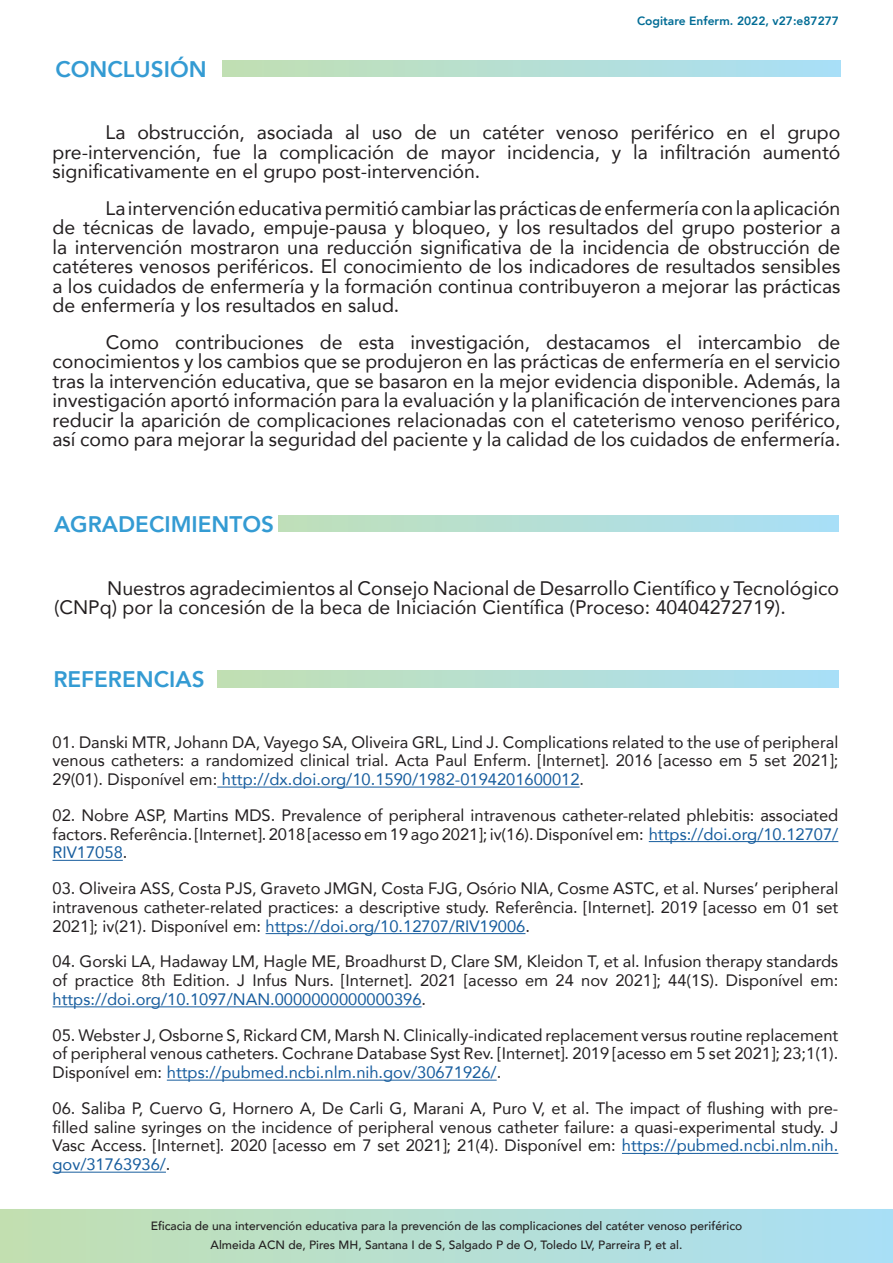
<style>
.page{position:relative;width:893px;height:1263px;background:#fff}
.page>*{position:absolute;margin:0;border:0;box-sizing:border-box;transform-origin:0 0}
.t1{font:800 22.5px "Avenir";color:#349bd3}
.t2{font:19.5px/19.5px "Avenir";color:#231f20;text-align:justify}
.TEXTO{font:16.5px/18.8px "Avenir";color:#231f20;text-align:justify}
.t3{font:500 12px/18.6px "Avenir";color:#231f20;text-align:center}
.t4{font:800 12px "Avenir";color:#006c95}
.s1{color:#175d9e}
</style>
<div class="page">
<svg style="left:0;top:1209px;width:893px;height:54px;background:#b6dfd2"></svg>
<div style="left:222px;top:60px;width:618px;height:17px;background:linear-gradient(to right,#c2dfb2,#a9dff7)"></div>
<div style="left:279px;top:515px;width:560px;height:17px;background:linear-gradient(to right,#c0e0b8,#a9dff7)"></div>
<div style="left:217px;top:671px;width:621px;height:16px;background:linear-gradient(to right,#c2dfb1,#a9dff7)"></div>
<hr style="left:217px;top:787px;width:363px;height:1px;background:#175d9e">
<hr style="left:649px;top:841px;width:189px;height:1px;background:#175d9e">
<hr style="left:53px;top:860px;width:70px;height:1px;background:#175d9e">
<hr style="left:266px;top:933px;width:259px;height:1px;background:#175d9e">
<hr style="left:53px;top:1006px;width:369px;height:1px;background:#175d9e">
<hr style="left:167px;top:1080px;width:330px;height:1px;background:#175d9e">
<hr style="left:622px;top:1153px;width:216px;height:1px;background:#175d9e">
<hr style="left:53px;top:1172px;width:113px;height:1px;background:#175d9e">
<p class="t1" style="left:55px;top:48px;width:153px">CONCLUSIÓN</p>
<p class="t4" style="left:637px;top:10px;width:203px">Cogitare Enferm. 2022, v27:e87277</p>
<p class="t2" style="left:53px;top:122px;width:789px;text-indent:53px">La obstrucción, asociada al uso de un catéter venoso periférico en el grupo pre-intervención, fue la complicación de mayor incidencia, y la infiltración aumentó significativamente en el grupo post-intervención.</p>
<p class="t2" style="left:53px;top:198px;width:789px;text-indent:53px">La intervención educativa permitió cambiar las prácticas de enfermería con la aplicación de técnicas de lavado, empuje-pausa y bloqueo, y los resultados del grupo posterior a la intervención mostraron una reducción significativa de la incidencia de obstrucción de catéteres venosos periféricos. El conocimiento de los indicadores de resultados sensibles a los cuidados de enfermería y la formación continua contribuyeron a mejorar las prácticas de enfermería y los resultados en salud.</p>
<p class="t2" style="left:53px;top:332px;width:789px;text-indent:53px">Como contribuciones de esta investigación, destacamos el intercambio de conocimientos y los cambios que se produjeron en las prácticas de enfermería en el servicio tras la intervención educativa, que se basaron en la mejor evidencia disponible. Además, la investigación aportó información para la evaluación y la planificación de intervenciones para reducir la aparición de complicaciones relacionadas con el cateterismo venoso periférico, así como para mejorar la seguridad del paciente y la calidad de los cuidados de enfermería.</p>
<p class="t1" style="left:54px;top:503px;width:221px">AGRADECIMIENTOS</p>
<p class="t2" style="left:54px;top:577px;width:786px;text-indent:53px">Nuestros agradecimientos al Consejo Nacional de Desarrollo Científico y Tecnológico (CNPq) por la concesión de la beca de Iniciación Científica (Proceso: 40404272719).</p>
<p class="t1" style="left:53px;top:659px;width:153px">REFERENCIAS</p>
<p class="TEXTO" style="left:53px;top:732px;width:787px">01. Danski MTR, Johann DA, Vayego SA, Oliveira GRL, Lind J. Complications related to the use of peripheral venous catheters: a randomized clinical trial. Acta Paul Enferm. [Internet]. 2016 [acesso em 5 set 2021]; 29(01). Disponível em: <span class="s1">http://dx.doi.org/10.1590/1982-0194201600012</span>.</p>
<p class="TEXTO" style="left:53px;top:805px;width:787px">02. Nobre ASP, Martins MDS. Prevalence of peripheral intravenous catheter-related phlebitis: associated factors. Referência. [Internet]. 2018 [acesso em 19 ago 2021]; iv(16). Disponível em: <span class="s1">https://doi.org/10.12707/ RIV17058</span>.</p>
<p class="TEXTO" style="left:53px;top:878px;width:787px">03. Oliveira ASS, Costa PJS, Graveto JMGN, Costa FJG, Osório NIA, Cosme ASTC, et al. Nurses’ peripheral intravenous catheter-related practices: a descriptive study. Referência. [Internet]. 2019 [acesso em 01 set 2021]; iv(21). Disponível em: <span class="s1">https://doi.org/10.12707/RIV19006</span>.</p>
<p class="TEXTO" style="left:53px;top:952px;width:787px">04. Gorski LA, Hadaway LM, Hagle ME, Broadhurst D, Clare SM, Kleidon T, et al. Infusion therapy standards of practice 8th Edition. J Infus Nurs. [Internet]. 2021 [acesso em 24 nov 2021]; 44(1S). Disponível em: <span class="s1">https://doi.org/10.1097/NAN.0000000000000396</span>.</p>
<p class="TEXTO" style="left:53px;top:1025px;width:787px">05. Webster J, Osborne S, Rickard CM, Marsh N. Clinically-indicated replacement versus routine replacement of peripheral venous catheters. Cochrane Database Syst Rev. [Internet]. 2019 [acesso em 5 set 2021]; 23;1(1).<br>Disponível em: <span class="s1">https://pubmed.ncbi.nlm.nih.gov/30671926/</span>.</p>
<p class="TEXTO" style="left:53px;top:1098px;width:787px">06. Saliba P, Cuervo G, Hornero A, De Carli G, Marani A, Puro V, et al. The impact of flushing with pre&shy;filled saline syringes on the incidence of peripheral venous catheter failure: a quasi-experimental study. J Vasc Access. [Internet]. 2020 [acesso em 7 set 2021]; 21(4). Disponível em: <span class="s1">https://pubmed.ncbi.nlm.nih. gov/31763936/</span>.</p>
<p class="t3" style="left:151px;top:1216px;width:593px">Eficacia de una intervención educativa para la prevención de las complicaciones del catéter venoso periférico<br>Almeida ACN de, Pires MH, Santana I de S, Salgado P de O, Toledo LV, Parreira P, et al.</p>
</div>
